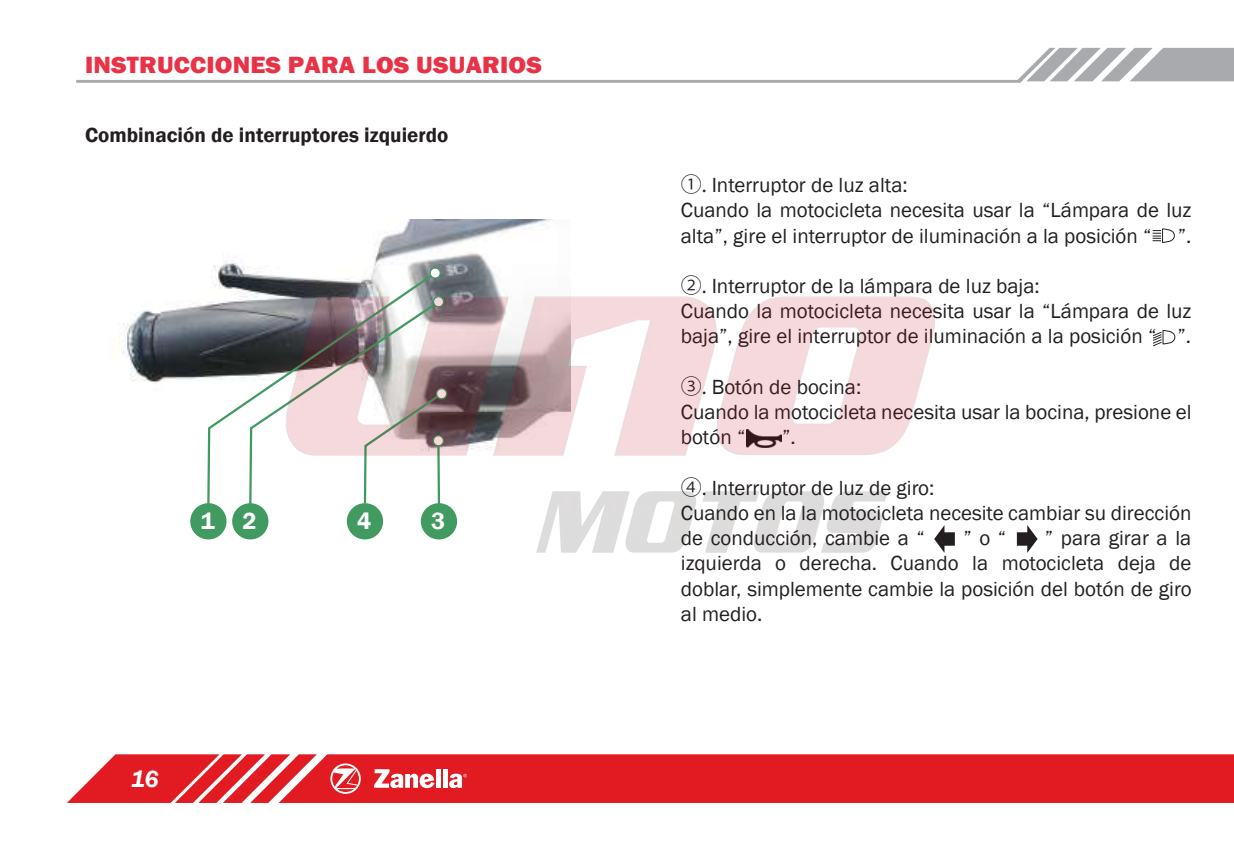
<style>
.page{position:relative;width:1234px;height:851px;background:#fff}
.page>*{position:absolute;margin:0;border:0;box-sizing:border-box;transform-origin:0 0}
.t1{font:800 24px "Franklin Gothic";letter-spacing:.01em;color:#ea3247;scale:1.06 1}
.t2{font:600 24px "Franklin Gothic";color:#fff}
.t3{font:italic 600 24px "Franklin Gothic";color:#fff}
.t4{font:21px/25.2px "Franklin Gothic";color:#231f20}
.t5{font:600 21px "Franklin Gothic";color:#231f20}
.s1{font-family:"Koz Go Pr 6 N"}
</style>
<div class="page">
<svg style="left:68px;top:754px;width:210px;height:48px"></svg>
<div style="left:278px;top:754px;width:955px;height:48px;background:#e21a21"></div>
<svg style="left:76px;top:48px;width:1157px;height:35px"></svg>
<svg style="left:330px;top:763px;width:31px;height:30px"></svg>
<hr style="left:436px;top:769px;width:4px;height:18px;background:#fff">
<div style="left:442px;top:769px;width:5px;height:18px;background:#fff"></div>
<svg style="left:374px;top:769px;width:60px;height:19px"></svg>
<svg style="left:449px;top:773px;width:18px;height:15px"></svg>
<svg style="left:1153px;top:330px;width:21px;height:16px"></svg>
<svg style="left:1152px;top:228px;width:22px;height:15px"></svg>
<img style="left:126px;top:219px;width:912px;height:334px">
<p class="t1" style="left:85px;top:50px;width:432px">INSTRUCCIONES PARA LOS USUARIOS</p>
<p class="t5" style="left:85px;top:122px;width:365px">Combinación de interruptores izquierdo</p>
<p class="t2" style="left:201px;top:506px;width:57px">1 2</p>
<p class="t2" style="left:357px;top:506px;width:16px">4</p>
<p class="t2" style="left:431px;top:506px;width:16px">3</p>
<p class="t3" style="left:131px;top:763px;width:29px">16</p>
<p class="t4" style="left:680px;top:173px;width:512px"><span class="s1">①.</span> Interruptor de luz alta:<br>Cuando la motocicleta necesita usar la “Lámpara de luz alta”, gire el interruptor de iluminación a la posición “</p>
<p class="t4" style="left:1177px;top:223px;width:15px">”.</p>
<p class="t4" style="left:680px;top:274px;width:512px"><span class="s1">②.</span> Interruptor de la lámpara de luz baja:<br>Cuando la motocicleta necesita usar la “Lámpara de luz baja”, gire el interruptor de iluminación a la posición “ ”.</p>
<p class="t4" style="left:680px;top:374px;width:512px"><span class="s1">③.</span> Botón de bocina:<br>Cuando la motocicleta necesita usar la bocina, presione el botón “</p>
<p class="t4" style="left:782px;top:425px;width:15px">”.</p>
<p class="t4" style="left:680px;top:475px;width:512px"><span class="s1">④.</span> Interruptor de luz de giro:<br>Cuando en la la motocicleta necesite cambiar su dirección de conducción, cambie a “</p>
<p class="t4" style="left:680px;top:526px;width:512px;text-align:justify;text-indent:364px">” para girar a la izquierda o derecha. Cuando la motocicleta deja de doblar, simplemente cambie la posición del botón de giro al medio.</p>
<p class="t4" style="left:963px;top:526px;width:45px">” o “</p>
</div>
